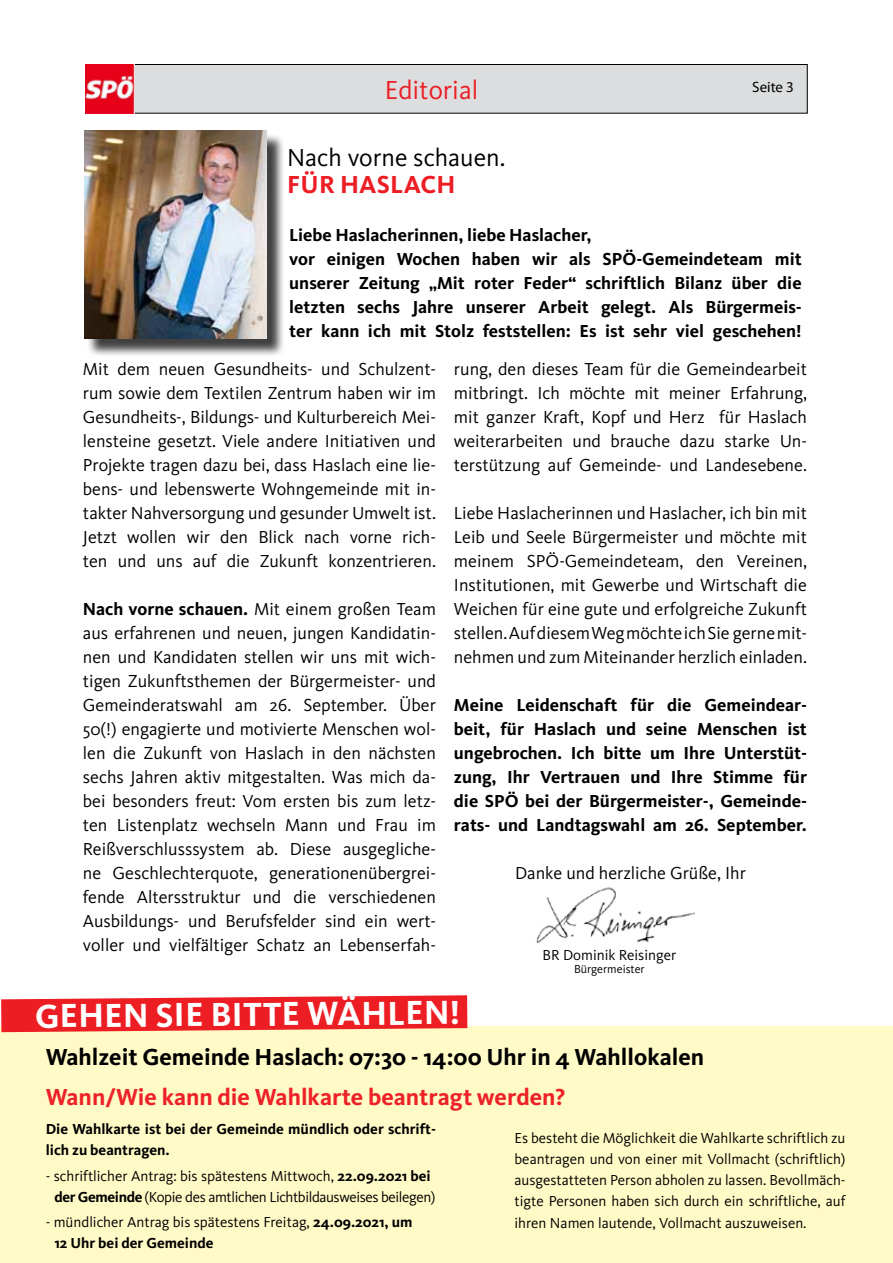
<style>
.page{position:relative;width:893px;height:1263px;background:#fff}
.page>*{position:absolute;margin:0;border:0;box-sizing:border-box;transform-origin:0 0}
.t1{font:700 34.5px "Kievit OT";color:#fff}
.t2{font:27px "Kievit OT";color:#ed1d24}
.t3{font:25.5px "Kievit OT";color:#000}
.t4{font:700 25.5px "Kievit OT";color:#ed1d24}
.t5{font:700 24px "Kievit OT";color:#000}
.t6{font:700 24px "Kievit OT";color:#ed2228}
.t7{font:18px/24px "Kievit OT";color:#000;text-align:justify}
.t8{font:700 18px/24px "Kievit OT";color:#000;text-align:justify}
.t9{font:15px/21.1px "Kievit OT";color:#000}
.t10{font:15px/21px "Kievit OT";letter-spacing:-.025em;color:#000;text-align:center}
.t11{font:700 15px/21px "Kievit OT";color:#000}
.t12{font:15px "Myriad Pro";color:#000}
.t13{font:12px "Kievit OT";color:#000}
.s1{font-weight:700}
</style>
<div class="page">
<div style="left:86px;top:64px;width:721px;height:49px;background:#dcddde"></div>
<div style="left:86px;top:64px;width:721px;height:49px;border:1px solid #000"></div>
<img style="left:85px;top:65px;width:49px;height:48px">
<div style="left:86px;top:133px;width:200px;height:225px;background:#000;opacity:.75"></div>
<img style="left:84px;top:131px;width:183px;height:208px">
<img style="left:536px;top:887px;width:159px;height:57px">
<div style="left:0;top:1026px;width:893px;height:237px;background:#fffac6"></div>
<svg style="left:1px;top:995px;width:467px;height:38px;background:#ef3b3d"></svg>
<h2 class="t2" style="left:385px;top:75px;width:95px">Editorial</h2>
<h3 class="t3" style="left:287px;top:143px;width:220px">Nach vorne schauen.</h3>
<h3 class="t4" style="left:287px;top:170px;width:89px">für Haslach</h3>
<p class="t12" style="left:752px;top:78px;width:43px">Seite 3</p>
<p class="t8" style="left:289px;top:223px;width:514px;text-align:left">Liebe Haslacherinnen, liebe Haslacher,<br>vor einigen Wochen haben wir als SPÖ-Gemeindeteam mit unserer Zeitung „Mit roter Feder“ schriftlich Bilanz über die letzten sechs Jahre unserer Arbeit gelegt. Als Bürgermeis&shy;ter kann ich mit Stolz feststellen: Es ist sehr viel geschehen!</p>
<p class="t7" style="left:83px;top:358px;width:355px">Mit dem neuen Gesundheits- und Schulzent&shy;rum sowie dem Textilen Zentrum haben wir im Gesundheits-, Bildungs- und Kulturbereich Mei&shy;lensteine gesetzt. Viele andere Initiativen und Projekte tragen dazu bei, dass Haslach eine lie&shy;bens- und lebenswerte Wohngemeinde mit in&shy;takter Nahversorgung und gesunder Umwelt ist.<br>Jetzt wollen wir den Blick nach vorne rich&shy;ten und uns auf die Zukunft konzentrieren.</p>
<p class="t7" style="left:83px;top:598px;width:355px"><span class="s1">Nach vorne schauen.</span> Mit einem großen Team aus erfahrenen und neuen, jungen Kandidatin&shy;nen und Kandidaten stellen wir uns mit wich&shy;tigen Zukunftsthemen der Bürgermeister- und Gemeinderatswahl am 26. September. Über 50(!) engagierte und motivierte Menschen wol&shy;len die Zukunft von Haslach in den nächsten sechs Jahren aktiv mitgestalten. Was mich da&shy;bei besonders freut: Vom ersten bis zum letz&shy;ten Listenplatz wechseln Mann und Frau im Reißverschlusssystem ab. Diese ausgegliche&shy;ne Geschlechterquote, generationenübergrei&shy;fende Altersstruktur und die verschiedenen Ausbildungs- und Berufsfelder sind ein wert&shy;voller und vielfältiger Schatz an Lebenserfah-</p>
<p class="t7" style="left:454px;top:358px;width:355px">rung, den dieses Team für die Gemeindearbeit mitbringt. Ich möchte mit meiner Erfahrung, mit ganzer Kraft, Kopf und Herz für Haslach weiterarbeiten und brauche dazu starke Un&shy;terstützung auf Gemeinde- und Landesebene.</p>
<p class="t7" style="left:454px;top:501px;width:355px">Liebe Haslacherinnen und Haslacher, ich bin mit Leib und Seele Bürgermeister und möchte mit meinem SPÖ-Gemeindeteam, den Vereinen, Institutionen, mit Gewerbe und Wirtschaft die Weichen für eine gute und erfolgreiche Zukunft stellen. Auf diesem Weg möchte ich Sie gerne mit&shy;nehmen und zum Miteinander herzlich einladen.</p>
<p class="t8" style="left:454px;top:693px;width:355px">Meine Leidenschaft für die Gemeindear&shy;beit, für Haslach und seine Menschen ist ungebrochen. Ich bitte um Ihre Unterstüt&shy;zung, Ihr Vertrauen und Ihre Stimme für die SPÖ bei der Bürgermeister-, Gemeinde&shy;rats- und Landtagswahl am 26. September.</p>
<p class="t7" style="left:515px;top:861px;width:232px">Danke und herzliche Grüße, Ihr</p>
<p class="t9" style="left:542px;top:944px;width:135px">BR Dominik Reisinger</p>
<p class="t13" style="left:574px;top:962px;width:72px">Bürgermeister</p>
<h1 class="t1" style="left:35px;top:996px;width:47px">Gehen</h1>
<h1 class="t1" style="left:156px;top:994px;width:228px">sie bitte wählen</h1>
<h1 class="t1" style="left:450px;top:992px;width:12px">!</h1>
<h3 class="t5" style="left:46px;top:1043px;width:660px">Wahlzeit Gemeinde Haslach: 07:30 - 14:00 Uhr in 4 Wahllokalen</h3>
<h3 class="t6" style="left:46px;top:1083px;width:521px">Wann/Wie kann die Wahlkarte beantragt werden?</h3>
<p class="t9" style="left:514px;top:1127px;width:333px;text-align:justify">Es besteht die Möglichkeit die Wahlkarte schriftlich zu beantragen und von einer mit Vollmacht (schriftlich) ausgestatteten Person abholen zu lassen. Bevollmäch&shy;tigte Personen haben sich durch ein schriftliche, auf ihren Namen lautende, Vollmacht auszuweisen.</p>
<p class="t11" style="left:46px;top:1119px;width:392px">Die Wahlkarte ist bei der Gemeinde mündlich oder schrift&shy;lich zu beantragen.</p>
<p class="t10" style="left:46px;top:1165px;width:391px">- schriftlicher Antrag: bis spätestens Mittwoch, <span class="s1">22.09.2021 bei der Gemeinde</span> (Kopie des amtlichen Lichtbildausweises beilegen)</p>
<p class="t9" style="left:54px;top:1211px;width:360px;text-indent:-9px">- mündlicher Antrag bis spätestens Freitag, <span class="s1">24.09.2021, um<br>12 Uhr bei der Gemeinde</span></p>
</div>
